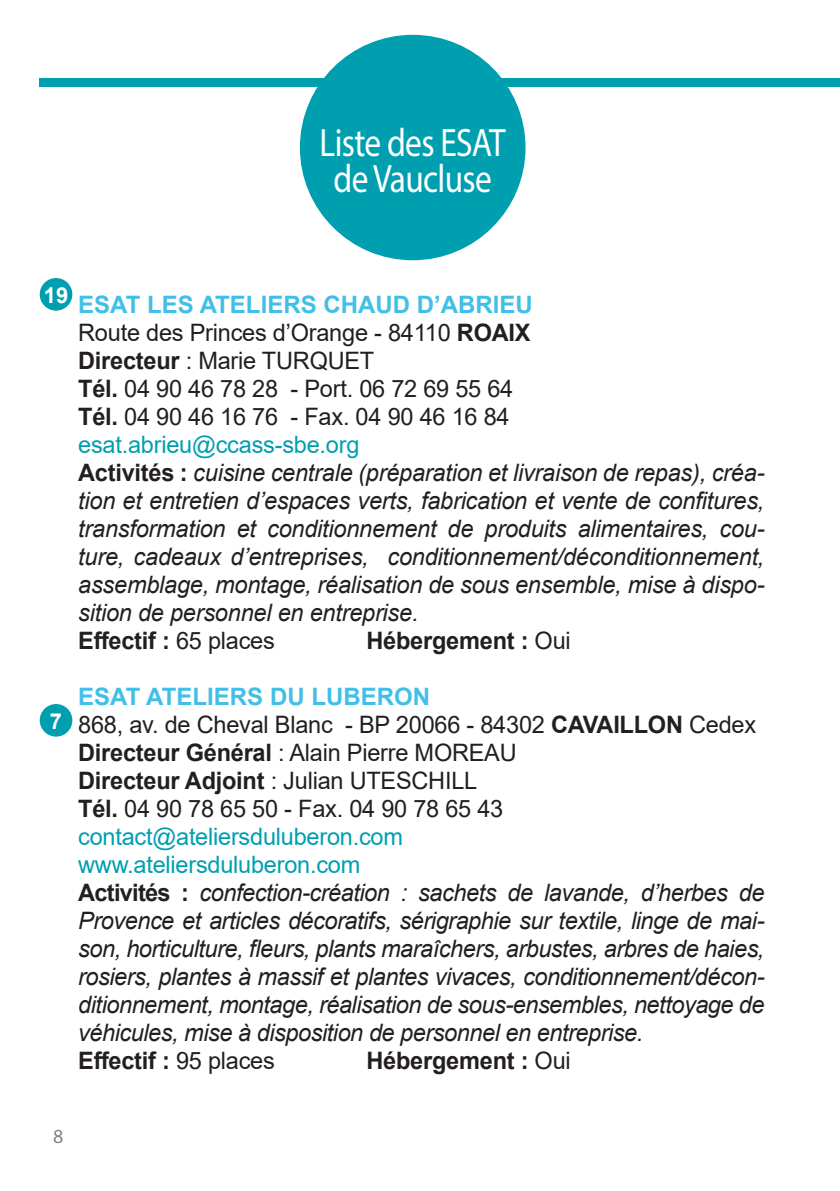
<style>
.page{position:relative;width:840px;height:1191px;background:#fff}
.page>*{position:absolute;margin:0;border:0;box-sizing:border-box;transform-origin:0 0}
.t1{font:39.8px/35.8px "Myriad Pro";letter-spacing:-.02em;color:#fff;text-align:center;scale:.84 1}
.t2{font:italic 24px/28px "Arial";letter-spacing:-.02em;color:#231f20}
.t3{font:700 24px "Arial";letter-spacing:-.01em;color:#231f20}
.t4{font:700 22px "Arial";color:#fff}
.t5{font:20px "Myriad Pro";color:#808285}
.s1{font-weight:700;font-style:normal;color:#41bfe6}
.s2{font-style:normal}
.s3{font-weight:700;font-style:normal}
.s4{font-style:normal;color:#009fb0}
.s5{font-weight:400}
</style>
<div class="page">
<div style="left:40px;top:78px;width:799px;height:8px;background:#009fb0"></div>
<div style="left:300px;top:35px;width:225px;height:225px;background:#009fb0;border-radius:50%"></div>
<div style="left:40px;top:278px;width:32px;height:33px;background:#009fb0;border-radius:50%"></div>
<div style="left:40px;top:704px;width:32px;height:32px;background:#009fb0;border-radius:50%"></div>
<h1 class="t1" style="left:319px;top:124px;width:223px">Liste des ESAT de Vaucluse</h1>
<p class="t4" style="left:44px;top:279px;width:26px">19</p>
<p class="t4" style="left:50px;top:705px;width:14px">7</p>
<p class="t2" style="left:78px;top:290px;width:687px"><span class="s1">ESAT LES ATELIERS CHAUD D’ABRIEU<br></span><span class="s2">Route des Princes d’Orange - 84110</span> <span class="s3">ROAIX<br>Directeur</span> <span class="s2">: Marie TURQUET<br></span><span class="s3">Tél.</span> <span class="s2">04 90 46 78 28 - Port. 06 72 69 55 64<br></span><span class="s3">Tél.</span> <span class="s2">04 90 46 16 76 - Fax. 04 90 46 16 84 </span><span class="s4">esat.abrieu@ccass-sbe.org<br></span><span class="s3">Activités :</span> cuisine centrale (préparation et livraison de repas), créa&shy;tion et entretien d’espaces verts, fabrication et vente de confitures, transformation et conditionnement de produits alimentaires, cou&shy;ture, cadeaux d’entreprises, conditionnement/déconditionnement, assemblage, montage, réalisation de sous ensemble, mise à dispo&shy;sition de personnel en entreprise.<br><span class="s3">Effectif :</span> <span class="s2">65 places</span></p>
<p class="t3" style="left:366px;top:623px;width:206px">Hébergement : <span class="s5">Oui</span></p>
<p class="t2" style="left:78px;top:682px;width:687px"><span class="s1">ESAT ATELIERS DU LUBERON<br></span><span class="s2">868, av. de Cheval Blanc - BP 20066 - 84302</span> <span class="s3">CAVAILLON</span> <span class="s2">Cedex </span><span class="s3">Directeur Général</span> <span class="s2">: Alain Pierre MOREAU<br></span><span class="s3">Directeur Adjoint</span> <span class="s2">: Julian UTESCHILL<br></span><span class="s3">Tél.</span> <span class="s2">04 90 78 65 50 - Fax. 04 90 78 65 43 </span><span class="s4">contact@ateliersduluberon.com<br>www.ateliersduluberon.com<br></span><span class="s3">Activités :</span> confection-création : sachets de lavande, d’herbes de Provence et articles décoratifs, sérigraphie sur textile, linge de mai&shy;son, horticulture, fleurs, plants maraîchers, arbustes, arbres de haies, rosiers, plantes à massif et plantes vivaces, conditionnement/décon&shy;ditionnement, montage, réalisation de sous-ensembles, nettoyage de véhicules, mise à disposition de personnel en entreprise.<br><span class="s3">Effectif :</span> <span class="s2">95 places</span></p>
<p class="t3" style="left:366px;top:1043px;width:206px">Hébergement : <span class="s5">Oui</span></p>
<p class="t5" style="left:53px;top:1124px;width:12px">8</p>
</div>
